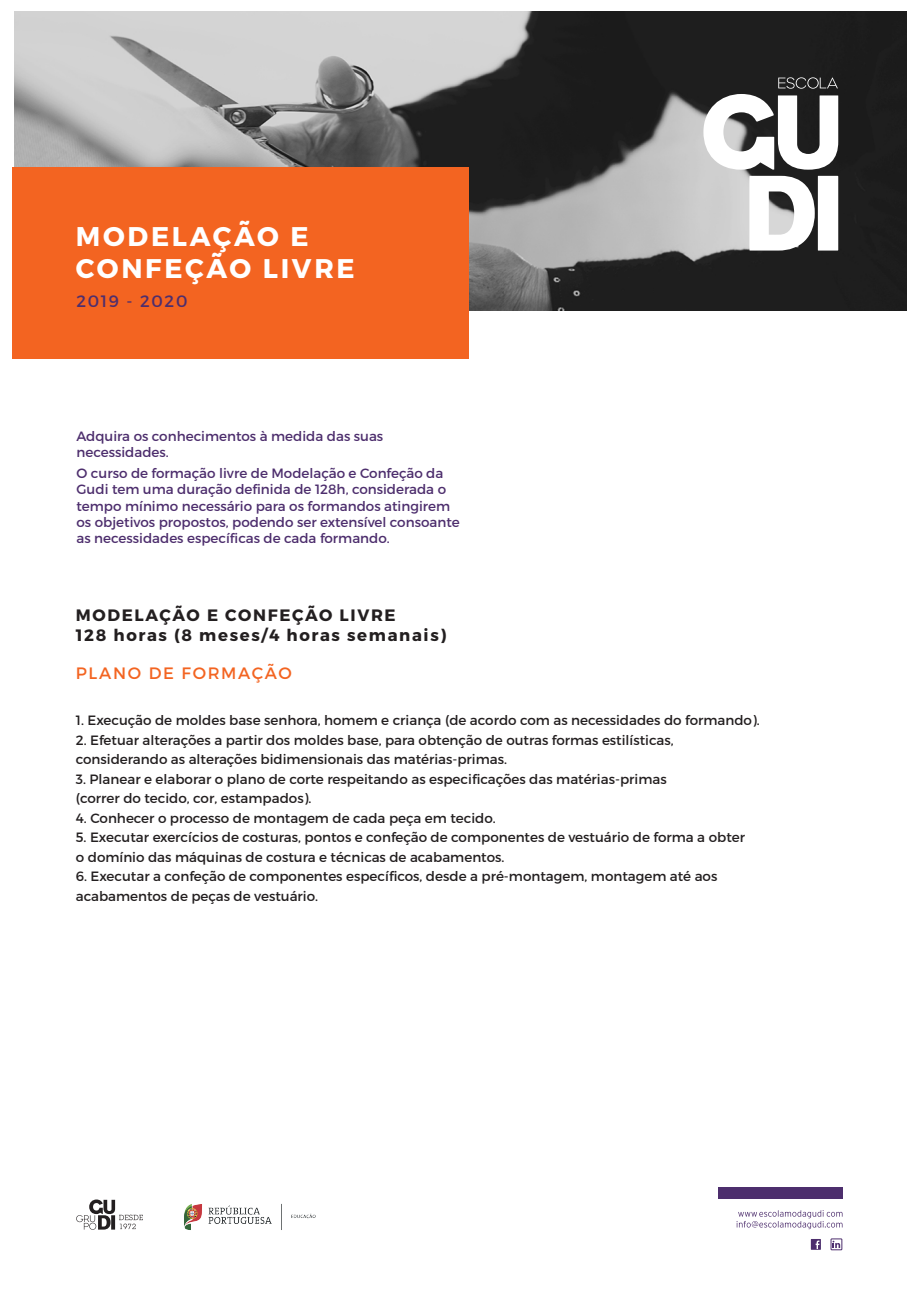
<style>
.page{position:relative;width:919px;height:1289px;background:#fff}
.page>*{position:absolute;margin:0;border:0;box-sizing:border-box;transform-origin:0 0}
.t1{font:700 27px/32.4px "Montserrat";letter-spacing:.1em;color:#fff}
.t2{font:700 16.5px/19.8px "Montserrat";letter-spacing:.1em;color:#231f20}
.t3{font:16.5px "Montserrat";letter-spacing:.1em;color:#f36421}
.t4{font:16.5px "Montserrat";letter-spacing:.1em;color:#4d2e6d}
.t5{font:13.5px/19.5px "Montserrat";color:#231f20}
.t6{font:13.5px/16.2px "Montserrat";color:#4d2e6d}
</style>
<div class="page">
<img style="left:14px;top:11px;width:892px;height:299px">
<div style="left:13px;top:167px;width:456px;height:192px;background:#f36421"></div>
<svg style="left:703px;top:77px;width:135px;height:174px"></svg>
<svg style="left:76px;top:1199px;width:67px;height:30px"></svg>
<svg style="left:736px;top:1210px;width:106px;height:19px"></svg>
<div style="left:718px;top:1187px;width:124px;height:11px;background:#4d2e6d"></div>
<svg style="left:810px;top:1239px;width:10px;height:10px"></svg>
<div style="left:830px;top:1238px;width:12px;height:12px;border:1px solid #4d2e6d"></div>
<svg style="left:832px;top:1240px;width:8px;height:7px"></svg>
<img style="left:184px;top:1203px;width:132px;height:27px">
<h1 class="t1" style="left:76px;top:220px;width:280px">MODELAÇÃO E<br>CONFEÇÃO LIVRE</h1>
<p class="t4" style="left:76px;top:291px;width:112px">2019 - 2020</p>
<p class="t6" style="left:76px;top:428px;width:308px">Adquira os conhecimentos à medida das suas necessidades.</p>
<p class="t6" style="left:76px;top:465px;width:384px">O curso de formação livre de Modelação e Confeção da Gudi tem uma duração definida de 128h, considerada o tempo mínimo necessário para os formandos atingirem os objetivos propostos, podendo ser extensível consoante as necessidades específicas de cada formando.</p>
<p class="t2" style="left:76px;top:605px;width:372px">MODELAÇÃO E CONFEÇÃO LIVRE<br>128 horas (8 meses/4 horas semanais)</p>
<p class="t3" style="left:76px;top:662px;width:217px">PLANO DE FORMAÇÃO</p>
<p class="t5" style="left:76px;top:710px;width:685px">1. Execução de moldes base senhora, homem e criança (de acordo com as necessidades do formando).</p>
<p class="t5" style="left:76px;top:730px;width:599px">2. Efetuar alterações a partir dos moldes base, para obtenção de outras formas estilísticas, considerando as alterações bidimensionais das matérias-primas.</p>
<p class="t5" style="left:76px;top:769px;width:592px">3. Planear e elaborar o plano de corte respeitando as especificações das matérias-primas (correr do tecido, cor, estampados).</p>
<p class="t5" style="left:76px;top:808px;width:421px">4. Conhecer o processo de montagem de cada peça em tecido.</p>
<p class="t5" style="left:76px;top:827px;width:670px">5. Executar exercícios de costuras, pontos e confeção de componentes de vestuário de forma a obter o domínio das máquinas de costura e técnicas de acabamentos.</p>
<p class="t5" style="left:76px;top:866px;width:643px">6. Executar a confeção de componentes específicos, desde a pré-montagem, montagem até aos acabamentos de peças de vestuário.</p>
</div>
